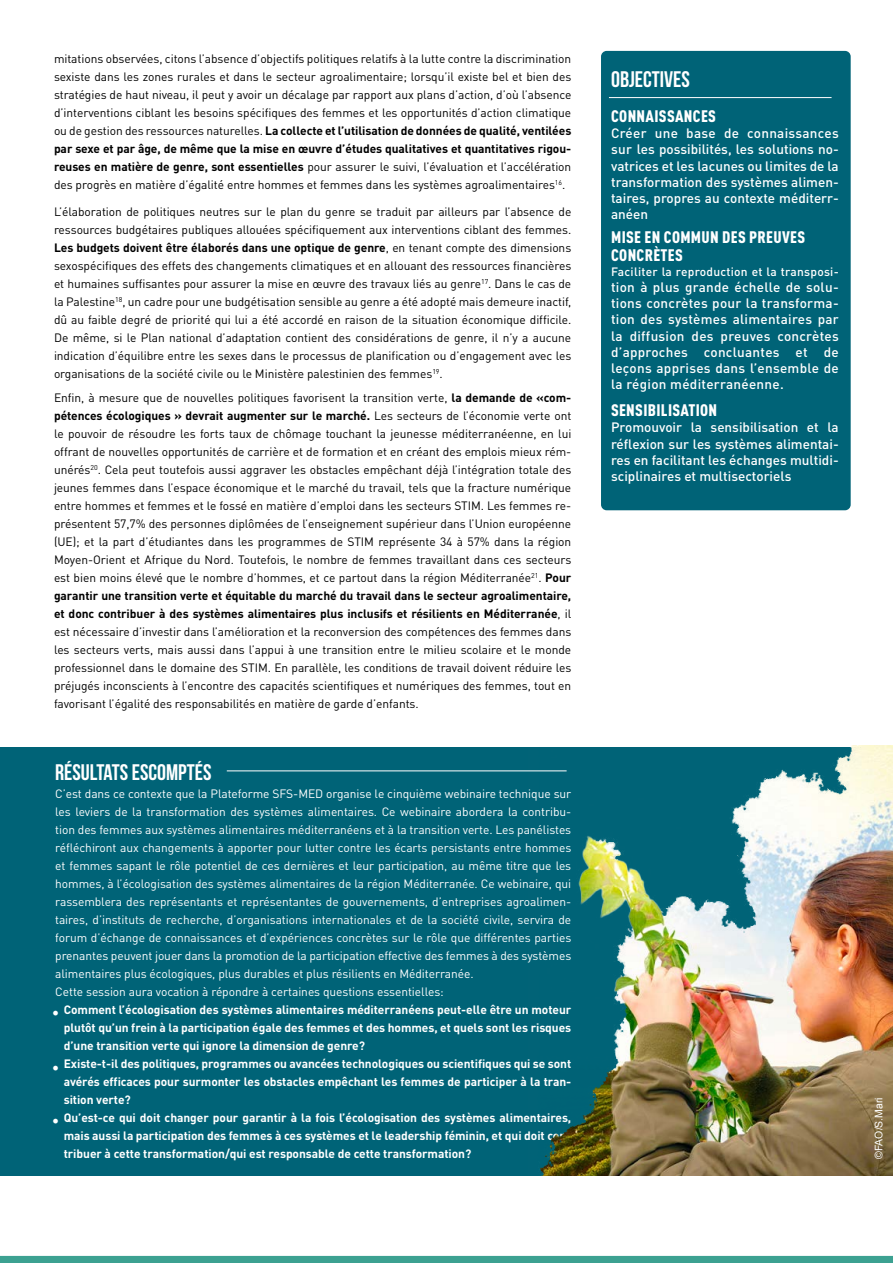
<style>
.page{position:relative;width:893px;height:1263px;background:#fff}
.page>*{position:absolute;margin:0;border:0;box-sizing:border-box;transform-origin:0 0}
.t1{font:700 22.5px "Bebas Neue";color:#fff}
.t2{font:18px "Minion Pro";color:#fff}
.t3{font:900 condensed 16.5px/18px "DIN Pro";letter-spacing:.02em;color:#fff}
.t4{font:500 13.5px/16.2px "DIN Pro";color:#fff;text-align:justify}
.t5{font:12px/18px "DIN Pro";letter-spacing:-.005em;color:#000;text-align:justify}
.t6{font:12px/18px "DIN Pro";letter-spacing:-.005em;color:#fff}
.t7{font:700 12px/18px "DIN Pro";letter-spacing:-.005em;color:#fff}
.t8{font:500 12px "DIN Pro";letter-spacing:.02em;color:#fff}
.t9{font:10.5px "Arial";color:#fff}
.s1{font-weight:700}
</style>
<div class="page">
<div style="left:0;top:747px;width:893px;height:429px;background:#006377"></div>
<hr style="left:227px;top:771px;width:340px;height:1px;background:#fff">
<div style="left:601px;top:51px;width:250px;height:459px;background:#006377;border-radius:6px"></div>
<hr style="left:609px;top:97px;width:222px;height:1px;background:#fff">
<img style="left:528px;top:746px;width:365px;height:430px">
<div style="left:0;top:1256px;width:893px;height:7px;background:#3ca191"></div>
<p class="t5" style="left:54px;top:48px;width:519px">mitations observées, citons l’absence d’objectifs politiques relatifs à la lutte contre la discrimination sexiste dans les zones rurales et dans le secteur agroalimentaire; lorsqu’il existe bel et bien des stratégies de haut niveau, il peut y avoir un décalage par rapport aux plans d’action, d’où l’absence d’interventions ciblant les besoins spécifiques des femmes et les opportunités d’action climatique ou de gestion des ressources naturelles. <span class="s1">La collecte et l’utilisation de données de qualité, ventilées par sexe et par âge, de même que la mise en œuvre d’études qualitatives et quantitatives rigou&shy;reuses en matière de genre, sont essentielles</span> pour assurer le suivi, l’évaluation et l’accélération des progrès en matière d’égalité entre hommes et femmes dans les systèmes agroalimentaires<sup>16</sup>.</p>
<p class="t5" style="left:54px;top:201px;width:519px">L’élaboration de politiques neutres sur le plan du genre se traduit par ailleurs par l’absence de ressources budgétaires publiques allouées spécifiquement aux interventions ciblant des femmes.<br><span class="s1">Les budgets doivent être élaborés dans une optique de genre</span>, en tenant compte des dimensions sexospécifiques des effets des changements climatiques et en allouant des ressources financières et humaines suffisantes pour assurer la mise en œuvre des travaux liés au genre<sup>17</sup>. Dans le cas de la Palestine<sup>18</sup>, un cadre pour une budgétisation sensible au genre a été adopté mais demeure inactif, dû au faible degré de priorité qui lui a été accordé en raison de la situation économique difficile.<br>De même, si le Plan national d’adaptation contient des considérations de genre, il n’y a aucune indication d’équilibre entre les sexes dans le processus de planification ou d’engagement avec les organisations de la société civile ou le Ministère palestinien des femmes<sup>19</sup>.</p>
<p class="t5" style="left:54px;top:387px;width:519px">Enfin, à mesure que de nouvelles politiques favorisent la transition verte, <span class="s1">la demande de «com&shy;pétences écologiques » devrait augmenter sur le marché.</span> Les secteurs de l’économie verte ont le pouvoir de résoudre les forts taux de chômage touchant la jeunesse méditerranéenne, en lui offrant de nouvelles opportunités de carrière et de formation et en créant des emplois mieux rém&shy;unérés<sup>20</sup>. Cela peut toutefois aussi aggraver les obstacles empêchant déjà l’intégration totale des jeunes femmes dans l’espace économique et le marché du travail, tels que la fracture numérique entre hommes et femmes et le fossé en matière d’emploi dans les secteurs STIM. Les femmes re&shy;présentent 57,7% des personnes diplômées de l’enseignement supérieur dans l’Union européenne (UE); et la part d’étudiantes dans les programmes de STIM représente 34 à 57% dans la région Moyen-Orient et Afrique du Nord. Toutefois, le nombre de femmes travaillant dans ces secteurs est bien moins élevé que le nombre d’hommes, et ce partout dans la région Méditerranée<sup>21</sup>. <span class="s1">Pour garantir une transition verte et équitable du marché du travail dans le secteur agroalimentaire, et donc contribuer à des systèmes alimentaires plus inclusifs et résilients en Méditerranée</span>, il est nécessaire d’investir dans l’amélioration et la reconversion des compétences des femmes dans les secteurs verts, mais aussi dans l’appui à une transition entre le milieu scolaire et le monde professionnel dans le domaine des STIM. En parallèle, les conditions de travail doivent réduire les préjugés inconscients à l’encontre des capacités scientifiques et numériques des femmes, tout en favorisant l’égalité des responsabilités en matière de garde d’enfants.</p>
<h1 class="t1" style="left:55px;top:759px;width:158px">RÉSULTATS ESCOMPTÉS</h1>
<p class="t6" style="left:55px;top:783px;width:518px">C’est dans ce contexte que la Plateforme SFS-MED organise le cinquième webinaire technique sur les leviers de la transformation des systèmes alimentaires. Ce webinaire abordera la contribu&shy;tion des femmes aux systèmes alimentaires méditerranéens et à la transition verte. Les panélistes réfléchiront aux changements à apporter pour lutter contre les écarts persistants entre hommes et femmes sapant le rôle potentiel de ces dernières et leur participation, au même titre que les hommes, à l’écologisation des systèmes alimentaires de la région Méditerranée. Ce webinaire, qui rassemblera des représentants et représentantes de gouvernements, d’entreprises agroalimen&shy;taires, d’instituts de recherche, d’organisations internationales et de la société civile, servira de forum d’échange de connaissances et d’expériences concrètes sur le rôle que différentes parties prenantes peuvent jouer dans la promotion de la participation effective des femmes à des systèmes alimentaires plus écologiques, plus durables et plus résilients en Méditerranée.<br>Cette session aura vocation à répondre à certaines questions essentielles:</p>
<p class="t7" style="left:64px;top:999px;width:509px">Comment l’écologisation des systèmes alimentaires méditerranéens peut-elle être un moteur plutôt qu’un frein à la participation égale des femmes et des hommes, et quels sont les risques d’une transition verte qui ignore la dimension de genre?<br>Existe-t-il des politiques, programmes ou avancées technologiques ou scientifiques qui se sont avérés efficaces pour surmonter les obstacles empêchant les femmes de participer à la tran&shy;sition verte?<br>Qu’est-ce qui doit changer pour garantir à la fois l’écologisation des systèmes alimentaires, mais aussi la participation des femmes à ces systèmes et le leadership féminin, et qui doit con&shy;tribuer à cette transformation/qui est responsable de cette transformation?</p>
<h2 class="t2" style="left:52px;top:999px;width:9px">•</h2>
<h2 class="t2" style="left:52px;top:1054px;width:9px">•</h2>
<h2 class="t2" style="left:52px;top:1107px;width:9px">•</h2>
<h1 class="t1" style="left:611px;top:67px;width:80px">OBJECTIVES</h1>
<h3 class="t3" style="left:611px;top:106px;width:106px">CONNAISSANCES</h3>
<p class="t4" style="left:611px;top:124px;width:229px">Créer une base de connaissances sur les possibilités, les solutions no&shy;vatrices et les lacunes ou limites de la transformation des systèmes alimen&shy;taires, propres au contexte méditerr&shy;anéen</p>
<h3 class="t3" style="left:611px;top:227px;width:195px">MISE EN COMMUN DES PREUVES<br>CONCRÈTES</h3>
<p class="t8" style="left:611px;top:262px;width:229px">Faciliter la reproduction et la transposi-</p>
<p class="t4" style="left:611px;top:277px;width:229px">tion à plus grande échelle de solu&shy;tions concrètes pour la transforma&shy;tion des systèmes alimentaires par la diffusion des preuves concrètes d’approches concluantes et de leçons apprises dans l’ensemble de la région méditerranéenne.</p>
<h3 class="t3" style="left:611px;top:400px;width:108px">SENSIBILISATION</h3>
<p class="t4" style="left:611px;top:418px;width:229px">Promouvoir la sensibilisation et la réflexion sur les systèmes alimentai&shy;res en facilitant les échanges multidi&shy;sciplinaires et multisectoriels</p>
<p class="t9" style="left:872px;top:1159px;width:63px;rotate:-90deg">©FAO/S.Mari</p>
</div>
